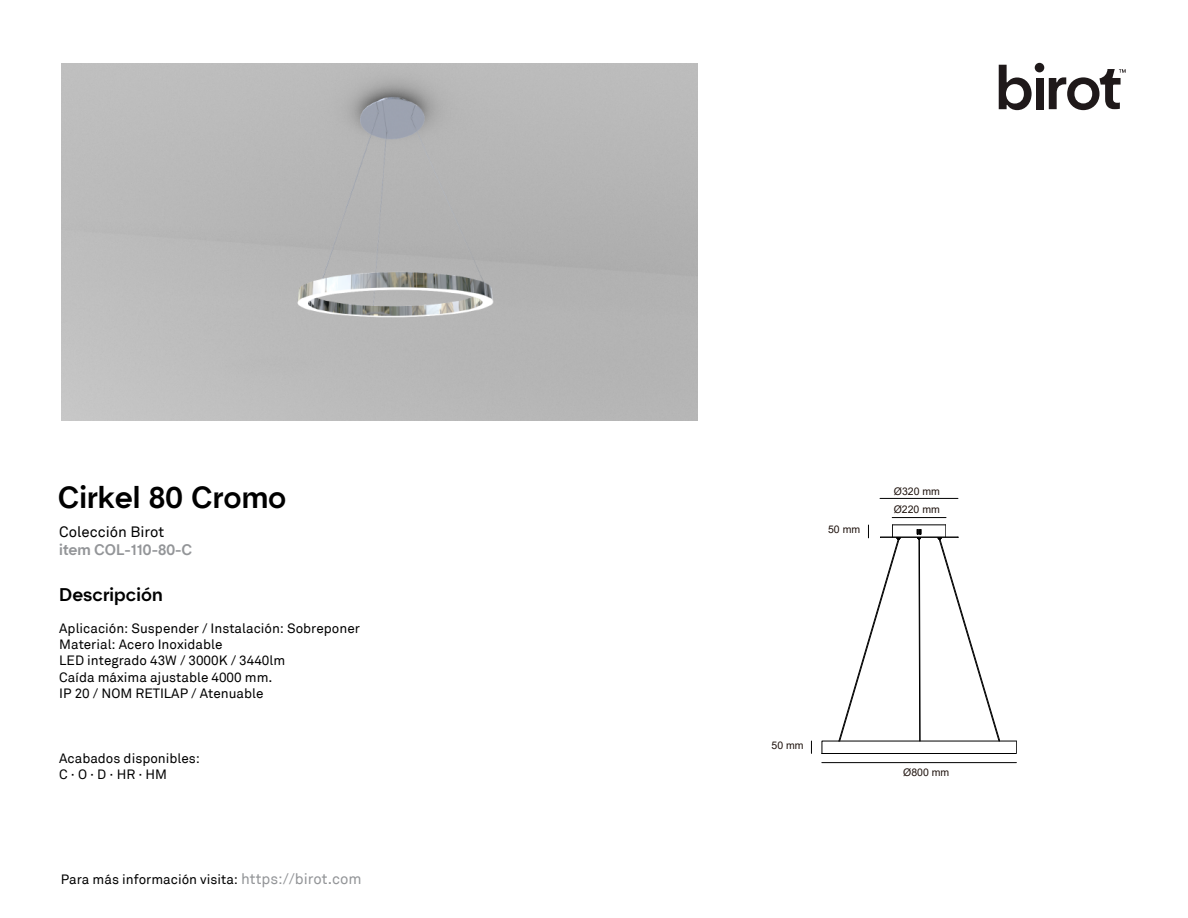
<style>
.page{position:relative;width:1188px;height:918px;background:#fff}
.page>*{position:absolute;margin:0;border:0;box-sizing:border-box;transform-origin:0 0}
.t1{font:500 30px "Hotel";color:#000}
.t2{font:500 18px "Hotel";color:#000}
.t3{font:500 15px "Hotel";color:#939598}
.t4{font:15px "Akkurat";color:#000}
.t5{font:13.5px/16.2px "Akkurat";color:#000}
.t6{font:10.5px "Arial";color:#1e120d}
.s1{font-size:15px;color:#939598}
</style>
<div class="page">
<hr style="left:822px;top:762px;width:194px;height:1px;background:#000">
<svg style="left:811px;top:741px;width:1px;height:12px"></svg>
<hr style="left:892px;top:517px;width:54px;height:1px;background:#000">
<hr style="left:880px;top:498px;width:78px;height:1px;background:#000">
<hr style="left:892px;top:537px;width:66px;height:1px;background:#000">
<hr style="left:839px;top:741px;width:177px;height:1px;background:#000">
<hr style="left:822px;top:753px;width:194px;height:1px;background:#000">
<svg style="left:1016px;top:741px;width:1px;height:12px"></svg>
<hr style="left:892px;top:525px;width:54px;height:1px;background:#000">
<svg style="left:917px;top:529px;width:4px;height:212px"></svg>
<svg style="left:822px;top:525px;width:79px;height:228px"></svg>
<svg style="left:938px;top:525px;width:62px;height:216px"></svg>
<svg style="left:999px;top:65px;width:33px;height:45px"></svg>
<div style="left:1036px;top:78px;width:7px;height:31px;background:#1f191a"></div>
<div style="left:1035px;top:63px;width:9px;height:9px;background:#1f191a;border-radius:50%"></div>
<svg style="left:1049px;top:69px;width:77px;height:41px"></svg>
<img style="left:61px;top:63px;width:637px;height:358px">
<h1 class="t1" style="left:58px;top:479px;width:230px">Cirkel 80 Cromo</h1>
<p class="t4" style="left:59px;top:523px;width:107px">Colección Birot</p>
<p class="t3" style="left:59px;top:540px;width:135px">item COL-110-80-C</p>
<h2 class="t2" style="left:59px;top:583px;width:105px">Descripción</h2>
<p class="t5" style="left:59px;top:621px;width:302px">Aplicación: Suspender / Instalación: Sobreponer Material: Acero Inoxidable<br>LED integrado 43W / 3000K / 3440lm<br>Caída máxima ajustable 4000 mm.<br>IP 20 / NOM RETILAP / Atenuable</p>
<p class="t5" style="left:59px;top:750px;width:142px">Acabados disponibles:<br>C · O · D · HR · HM</p>
<p class="t5" style="left:61px;top:872px;width:302px">Para más información visita: <span class="s1">https://birot.com</span></p>
<p class="t6" style="left:828px;top:522px;width:34px">50 mm</p>
<p class="t6" style="left:894px;top:484px;width:48px">Ø320 mm</p>
<p class="t6" style="left:894px;top:502px;width:48px">Ø220 mm</p>
<p class="t6" style="left:772px;top:738px;width:34px">50 mm</p>
<p class="t6" style="left:903px;top:766px;width:48px">Ø800 mm</p>
</div>
